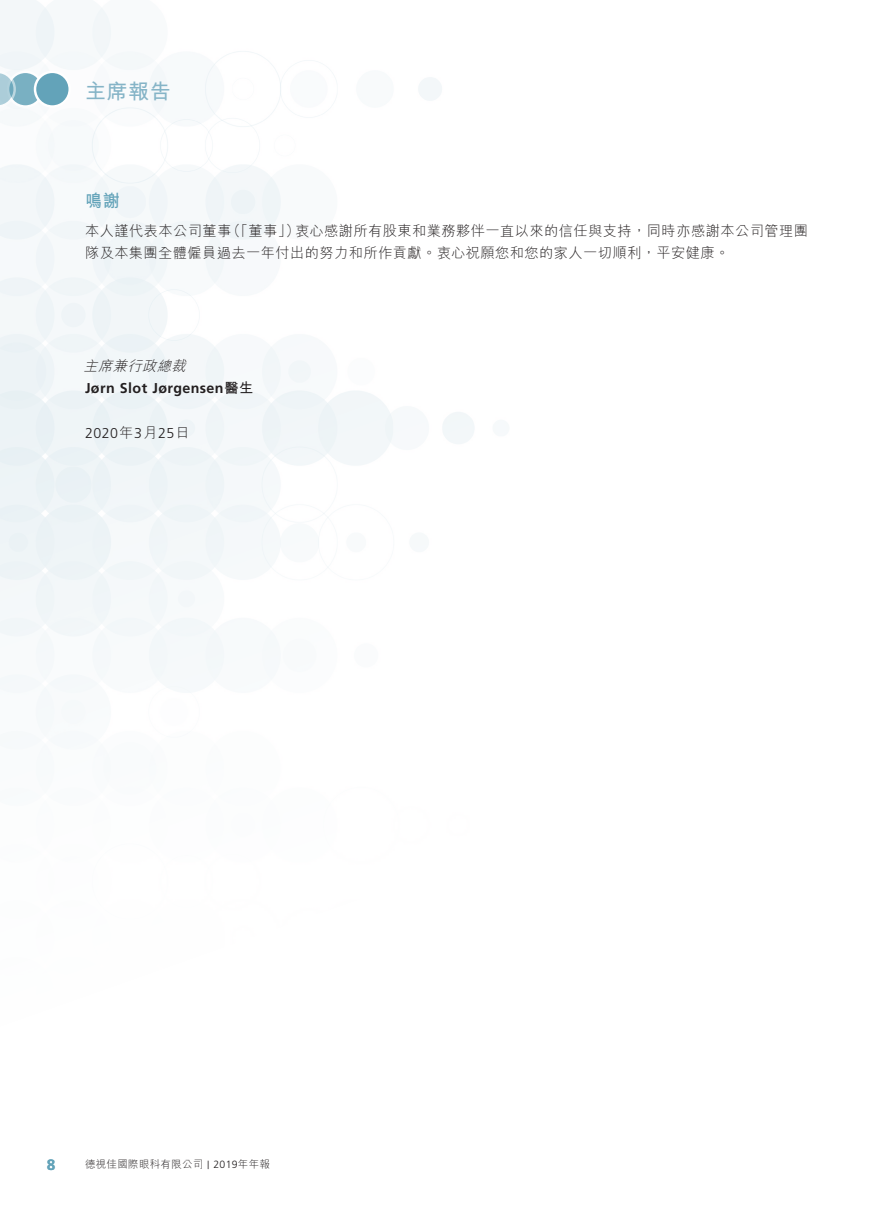
<style>
.page{position:relative;width:893px;height:1212px;background:#fff}
.page>*{position:absolute;margin:0;border:0;box-sizing:border-box;transform-origin:0 0}
.t1{font:700 21px "M Hei HK";color:#85b4c7}
.t2{font:700 17.25px "M Hei HK";color:#63a3b9}
.t3{font:700 15px "Frutiger LT Std";color:#63a3b9}
.t4{font:300 14.25px/22.5px "M Hei HK";letter-spacing:.03em;color:#231f20}
.t5{font:700 14.25px "Frutiger LT Std";letter-spacing:.03em;color:#231f20}
.t6{font:300 14.25px "Frutiger LT Std";letter-spacing:.03em;color:#231f20}
.t7{font:italic 300 14.25px "M Hei HK";color:#231f20}
.t8{font:300 10.5px "M Hei HK";letter-spacing:.03em;color:#231f20}
.s1{font-family:"M Hei HK"}
.s2{font-family:"Frutiger LT Std";font-size:8.4px}
.s3{font-family:"Frutiger LT Std"}
</style>
<div class="page">
<svg style="left:8px;top:72px;width:35px;height:35px"></svg>
<div style="left:7px;top:71px;width:37px;height:37px;border:2px solid #fff;border-radius:50%"></div>
<svg style="left:0;top:71px;width:16px;height:37px"></svg>
<div style="left:35px;top:72px;width:35px;height:35px;background:#63a3b9;border-radius:50%"></div>
<div style="left:34px;top:71px;width:37px;height:37px;border:2px solid #fff;border-radius:50%"></div>
<h1 class="t1" style="left:85px;top:76px;width:87px">主席報告</h1>
<p class="t2" style="left:85px;top:188px;width:36px">鳴謝</p>
<p class="t4" style="left:85px;top:219px;width:724px">本人謹代表本公司董事（「董事」）衷心感謝所有股東和業務夥伴一直以來的信任與支持，同時亦感謝本公司管理團隊及本集團全體僱員過去一年付出的努力和所作貢獻。衷心祝願您和您的家人一切順利，平安健康。</p>
<p class="t7" style="left:84px;top:358px;width:107px">主席兼行政總裁</p>
<p class="t5" style="left:85px;top:380px;width:170px">Jørn Slot Jørgensen<span class="s1">醫生</span></p>
<p class="t6" style="left:85px;top:425px;width:106px">2020<span class="s1">年</span>3<span class="s1">月</span>25<span class="s1">日</span></p>
<p class="t3" style="left:47px;top:1155px;width:10px">8</p>
<p class="t8" style="left:85px;top:1159px;width:186px">德視佳國際眼科有限公司 <span class="s2">|</span> <span class="s3">2019</span>年年報</p>
</div>
